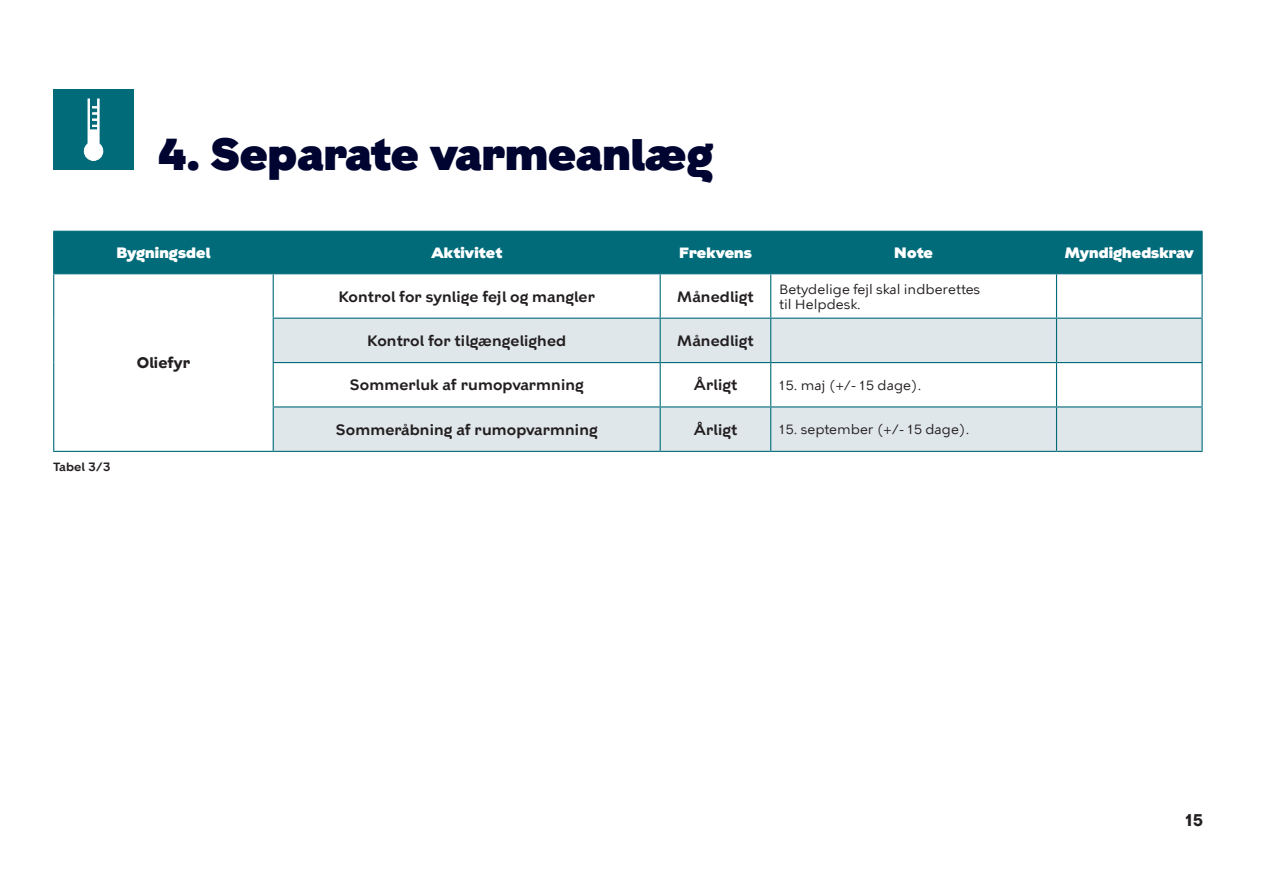
<style>
.page{position:relative;width:1263px;height:893px;background:#fff}
.page>*{position:absolute;margin:0;border:0;box-sizing:border-box;transform-origin:0 0}
.Stor_overskrift{font:900 45px "KBH";color:#000430}
.t1{font:700 16.5px "KBH";color:#231f20}
.Aktivitet{font:600 15px "KBH";letter-spacing:.01em;color:#231f20}
.Overskrift_tabel{font:900 15px "KBH";letter-spacing:.01em;color:#fff}
.Frekvens{font:600 15px "KBH";letter-spacing:.01em;color:#231f20}
.Bygningsdel{font:700 15px "KBH";letter-spacing:.01em;color:#231f20}
.Note_tekst{font:13.5px/15px "KBH Tekst";color:#231f20}
.Bygningsdel-2{font:600 12px "KBH";letter-spacing:.01em;color:#231f20}
</style>
<div class="page">
<div style="left:54px;top:232px;width:1147px;height:41px;background:#016b7a"></div>
<svg style="left:274px;top:319px;width:927px;height:132px;fill:#e0e7eb"></svg>
<hr style="left:53px;top:231px;width:220px;height:1px;background:#016b7a">
<hr style="left:53px;top:232px;width:1px;height:41px;background:#016b7a">
<hr style="left:273px;top:231px;width:387px;height:1px;background:#016b7a">
<hr style="left:273px;top:232px;width:1px;height:41px;background:#016b7a">
<hr style="left:660px;top:231px;width:111px;height:1px;background:#016b7a">
<hr style="left:660px;top:232px;width:1px;height:41px;background:#016b7a">
<hr style="left:771px;top:231px;width:285px;height:1px;background:#016b7a">
<hr style="left:770px;top:232px;width:1px;height:41px;background:#016b7a">
<hr style="left:1056px;top:231px;width:147px;height:1px;background:#016b7a">
<hr style="left:1056px;top:232px;width:1px;height:41px;background:#016b7a">
<hr style="left:1201px;top:232px;width:2px;height:41px;background:#016b7a">
<hr style="left:53px;top:273px;width:220px;height:1px;background:#016b7a">
<hr style="left:53px;top:274px;width:1px;height:44px;background:#016b7a">
<hr style="left:53px;top:318px;width:1px;height:45px;background:#016b7a">
<hr style="left:53px;top:363px;width:1px;height:44px;background:#016b7a">
<hr style="left:53px;top:407px;width:1px;height:44px;background:#016b7a">
<hr style="left:53px;top:451px;width:220px;height:1px;background:#016b7a">
<hr style="left:273px;top:273px;width:387px;height:1px;background:#016b7a">
<hr style="left:273px;top:274px;width:1px;height:44px;background:#016b7a">
<hr style="left:660px;top:273px;width:111px;height:1px;background:#016b7a">
<hr style="left:660px;top:274px;width:1px;height:44px;background:#016b7a">
<hr style="left:771px;top:273px;width:285px;height:1px;background:#016b7a">
<hr style="left:770px;top:274px;width:1px;height:44px;background:#016b7a">
<hr style="left:1056px;top:273px;width:147px;height:1px;background:#016b7a">
<hr style="left:1056px;top:274px;width:1px;height:44px;background:#016b7a">
<hr style="left:1201px;top:274px;width:2px;height:44px;background:#016b7a">
<hr style="left:273px;top:363px;width:1px;height:43px;background:#016b7a">
<hr style="left:660px;top:363px;width:1px;height:43px;background:#016b7a">
<hr style="left:770px;top:363px;width:1px;height:43px;background:#016b7a">
<hr style="left:1056px;top:363px;width:1px;height:43px;background:#016b7a">
<hr style="left:1201px;top:363px;width:2px;height:43px;background:#016b7a">
<hr style="left:1056px;top:318px;width:147px;height:1px;background:#016b7a">
<hr style="left:1201px;top:319px;width:2px;height:43px;background:#016b7a">
<hr style="left:1056px;top:362px;width:147px;height:1px;background:#016b7a">
<hr style="left:771px;top:318px;width:285px;height:1px;background:#016b7a">
<hr style="left:1056px;top:319px;width:1px;height:43px;background:#016b7a">
<hr style="left:771px;top:362px;width:285px;height:1px;background:#016b7a">
<hr style="left:660px;top:318px;width:111px;height:1px;background:#016b7a">
<hr style="left:770px;top:319px;width:1px;height:43px;background:#016b7a">
<hr style="left:660px;top:362px;width:111px;height:1px;background:#016b7a">
<hr style="left:273px;top:318px;width:387px;height:1px;background:#016b7a">
<hr style="left:273px;top:319px;width:1px;height:43px;background:#016b7a">
<hr style="left:660px;top:319px;width:1px;height:43px;background:#016b7a">
<hr style="left:273px;top:362px;width:387px;height:1px;background:#016b7a">
<hr style="left:273px;top:406px;width:387px;height:1px;background:#016b7a">
<hr style="left:273px;top:407px;width:1px;height:44px;background:#016b7a">
<hr style="left:273px;top:451px;width:387px;height:1px;background:#016b7a">
<hr style="left:660px;top:406px;width:111px;height:1px;background:#016b7a">
<hr style="left:660px;top:407px;width:1px;height:44px;background:#016b7a">
<hr style="left:660px;top:451px;width:111px;height:1px;background:#016b7a">
<hr style="left:771px;top:406px;width:285px;height:1px;background:#016b7a">
<hr style="left:770px;top:407px;width:1px;height:44px;background:#016b7a">
<hr style="left:771px;top:451px;width:285px;height:1px;background:#016b7a">
<hr style="left:1056px;top:406px;width:147px;height:1px;background:#016b7a">
<hr style="left:1056px;top:407px;width:1px;height:44px;background:#016b7a">
<hr style="left:1201px;top:407px;width:2px;height:44px;background:#016b7a">
<hr style="left:1056px;top:451px;width:147px;height:1px;background:#016b7a">
<div style="left:53px;top:89px;width:81px;height:81px;background:#016b7a"></div>
<svg style="left:84px;top:99px;width:19px;height:62px"></svg>
<p class="Stor_overskrift" style="left:157px;top:127px;width:557px">4. Separate varmeanlæg</p>
<p class="Overskrift_tabel" style="left:117px;top:244px;width:95px">Bygningsdel</p>
<p class="Overskrift_tabel" style="left:431px;top:244px;width:73px">Aktivitet</p>
<p class="Overskrift_tabel" style="left:679px;top:244px;width:74px">Frekvens</p>
<p class="Overskrift_tabel" style="left:894px;top:244px;width:40px">Note</p>
<p class="Overskrift_tabel" style="left:1065px;top:244px;width:131px">Myndighedskrav</p>
<p class="Bygningsdel" style="left:137px;top:354px;width:55px">Oliefyr</p>
<p class="Bygningsdel-2" style="left:53px;top:460px;width:59px">Tabel 3/3</p>
<p class="Aktivitet" style="left:338px;top:287px;width:258px">Kontrol for synlige fejl og mangler</p>
<p class="Frekvens" style="left:677px;top:287px;width:78px">Månedligt</p>
<p class="Note_tekst" style="left:779px;top:281px;width:202px">Betydelige fejl skal indberettes til Helpdesk.</p>
<p class="Aktivitet" style="left:367px;top:331px;width:200px">Kontrol for tilgængelighed</p>
<p class="Frekvens" style="left:677px;top:331px;width:78px">Månedligt</p>
<p class="Aktivitet" style="left:350px;top:376px;width:235px">Sommerluk af rumopvarmning</p>
<p class="Frekvens" style="left:694px;top:376px;width:45px">Årligt</p>
<p class="Note_tekst" style="left:779px;top:377px;width:144px">15. maj (+/- 15 dage).</p>
<p class="Aktivitet" style="left:336px;top:420px;width:263px">Sommeråbning af rumopvarmning</p>
<p class="Frekvens" style="left:694px;top:420px;width:45px">Årligt</p>
<p class="Note_tekst" style="left:779px;top:422px;width:192px">15. september (+/- 15 dage).</p>
<p class="t1" style="left:1185px;top:810px;width:19px">15</p>
</div>
